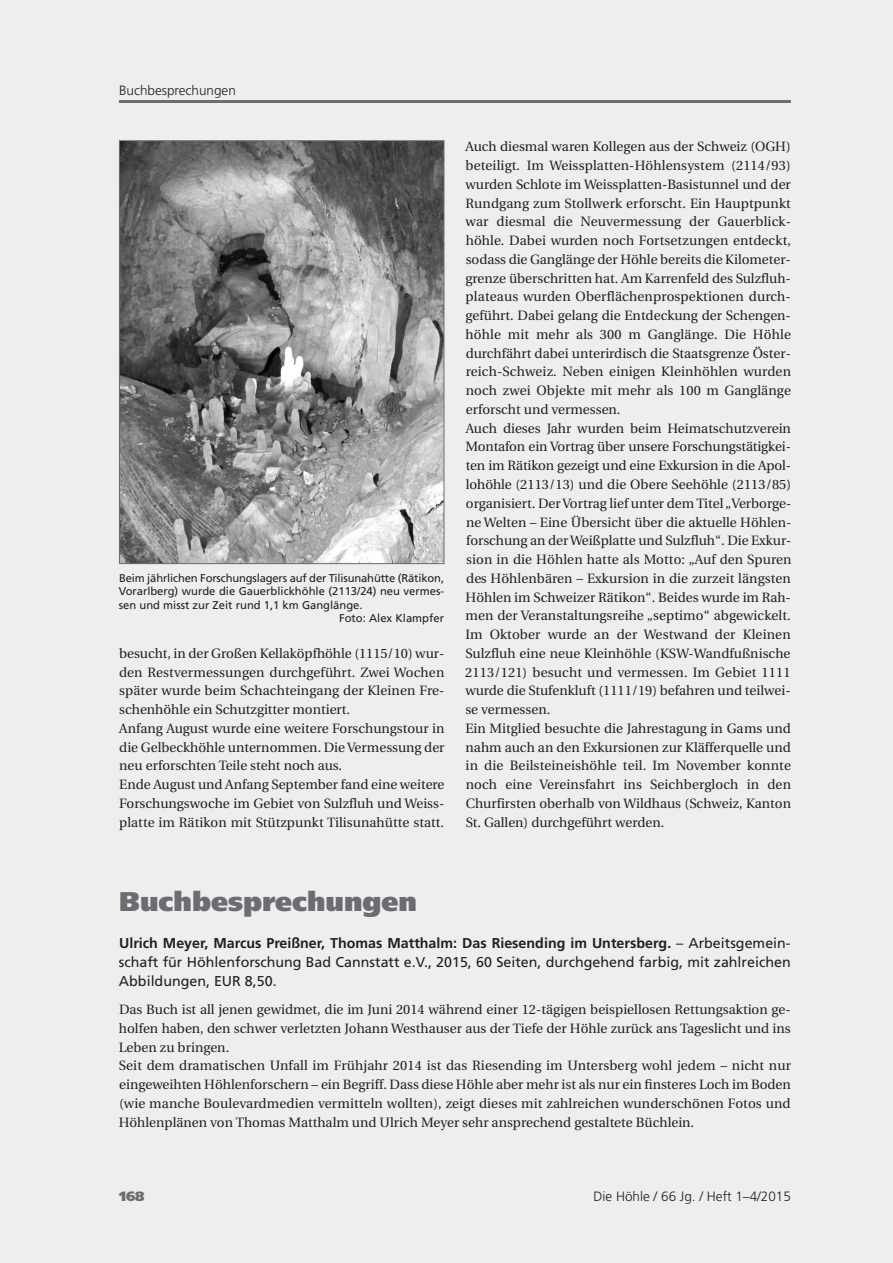
<style>
.page{position:relative;width:893px;height:1263px;background:#eeeeef}
.page>*{position:absolute;margin:0;border:0;box-sizing:border-box;transform-origin:0 0}
.t1{font:900 27px "Frutiger";color:#6c6d70}
.t2{font:14.25px/18.8px "Frutiger";color:#231f20;text-align:justify}
.t3{font:13.5px/18.8px "Utopia";color:#231f20}
.t4{font:300 13.5px "Frutiger";color:#231f20}
.t5{font:900 13.5px "Frutiger";color:#6c6d70}
.t6{font:11.25px "Frutiger";color:#231f20}
.s1{font-weight:700}
</style>
<div class="page">
<hr style="left:119px;top:100px;width:672px;height:3px;background:#6c6d70">
<img style="left:121px;top:142px;width:321px;height:420px">
<div style="left:119px;top:140px;width:325px;height:424px;border:1px solid #6c6d70"></div>
<p class="t4" style="left:119px;top:85px;width:118px">Buchbesprechungen</p>
<p class="t6" style="left:119px;top:573px;width:327px">Beim jährlichen Forschungslagers auf der Tilisunahütte (Rätikon,</p>
<p class="t6" style="left:119px;top:587px;width:327px">Vorarlberg) wurde die Gauerblickhöhle (2113/24) neu vermes-</p>
<p class="t6" style="left:119px;top:600px;width:245px">sen und misst zur Zeit rund 1,1 km Ganglänge.</p>
<p class="t6" style="left:339px;top:614px;width:107px">Foto: Alex Klampfer</p>
<p class="t3" style="left:119px;top:645px;width:327px">besucht, in der Großen Kellaköpfhöhle (1115/10) wur&shy;den Restvermessungen durchgeführt. Zwei Wochen später wurde beim Schachteingang der Kleinen Fre&shy;schenhöhle ein Schutzgitter montiert.<br>Anfang August wurde eine weitere Forschungstour in die Gelbeckhöhle unternommen. Die Vermessung der neu erforschten Teile steht noch aus.<br>Ende August und Anfang September fand eine weitere Forschungswoche im Gebiet von Sulzfluh und Weiss&shy;platte im Rätikon mit Stützpunkt Tilisunahütte statt.</p>
<p class="t3" style="left:465px;top:139px;width:328px">Auch diesmal waren Kollegen aus der Schweiz (OGH) beteiligt. Im Weissplatten-Höhlensystem (2114/93) wurden Schlote im Weissplatten-Basistunnel und der Rundgang zum Stollwerk erforscht. Ein Hauptpunkt war diesmal die Neuvermessung der Gauerblick - höhle. Dabei wurden noch Fortsetzungen entdeckt, sodass die Ganglänge der Höhle bereits die Kilometer&shy;grenze überschritten hat. Am Karrenfeld des Sulzfluh&shy;plateaus wurden Oberflächenprospektionen durch - geführt. Dabei gelang die Entdeckung der Schengen&shy;höhle mit mehr als 300 m Ganglänge. Die Höhle durchfährt dabei unterirdisch die Staatsgrenze Öster&shy;reich-Schweiz. Neben einigen Kleinhöhlen wurden noch zwei Objekte mit mehr als 100 m Ganglänge erforscht und vermessen.<br>Auch dieses Jahr wurden beim Heimatschutzverein Montafon ein Vortrag über unsere Forschungstätigkei&shy;ten im Rätikon gezeigt und eine Exkursion in die Apol&shy;lohöhle (2113/13) und die Obere Seehöhle (2113/85) organisiert. Der Vortrag lief unter dem Titel „Verborge&shy;ne Welten – Eine Übersicht über die aktuelle Höhlen&shy;forschung an der Weißplatte und Sulzfluh“. Die Exkur&shy;sion in die Höhlen hatte als Motto: „Auf den Spuren des Höhlenbären – Exkursion in die zurzeit längsten Höhlen im Schweizer Rätikon“. Beides wurde im Rah&shy;men der Veranstaltungsreihe „septimo“ abgewickelt.<br>Im Oktober wurde an der Westwand der Kleinen Sulzfluh eine neue Kleinhöhle (KSW-Wandfußnische 2113/121) besucht und vermessen. Im Gebiet 1111 wurde die Stufenkluft (1111/19) befahren und teilwei&shy;se vermessen.<br>Ein Mitglied besuchte die Jahrestagung in Gams und nahm auch an den Exkursionen zur Kläfferquelle und in die Beilsteineishöhle teil. Im November konnte noch eine Vereinsfahrt ins Seichbergloch in den Churfirsten oberhalb von Wildhaus (Schweiz, Kanton St. Gallen) durchgeführt werden.</p>
<h1 class="t1" style="left:119px;top:891px;width:300px">Buchbesprechungen</h1>
<p class="t2" style="left:119px;top:935px;width:673px"><span class="s1">Ulrich Meyer, Marcus Preißner, Thomas Matthalm: Das Riesending im Untersberg.</span> – Arbeitsgemein&shy;schaft für Höhlenforschung Bad Cannstatt e.V., 2015, 60 Seiten, durchgehend farbig, mit zahlreichen Abbildungen, EUR 8,50.</p>
<p class="t3" style="left:119px;top:1001px;width:674px">Das Buch ist all jenen gewidmet, die im Juni 2014 während einer 12-tägigen beispiellosen Rettungsaktion ge - holfen haben, den schwer verletzten Johann Westhauser aus der Tiefe der Höhle zurück ans Tageslicht und ins Leben zu bringen.<br>Seit dem dramatischen Unfall im Frühjahr 2014 ist das Riesending im Untersberg wohl jedem – nicht nur eingeweihten Höhlenforschern – ein Begriff. Dass diese Höhle aber mehr ist als nur ein finsteres Loch im Boden (wie manche Boulevardmedien vermitteln wollten), zeigt dieses mit zahlreichen wunderschönen Fotos und Höhlenplänen von Thomas Matthalm und Ulrich Meyer sehr ansprechend gestaltete Büchlein.</p>
<p class="t5" style="left:119px;top:1191px;width:27px">168</p>
<p class="t4" style="left:594px;top:1191px;width:199px">Die Höhle / 66 Jg. / Heft 1–4/2015</p>
</div>
